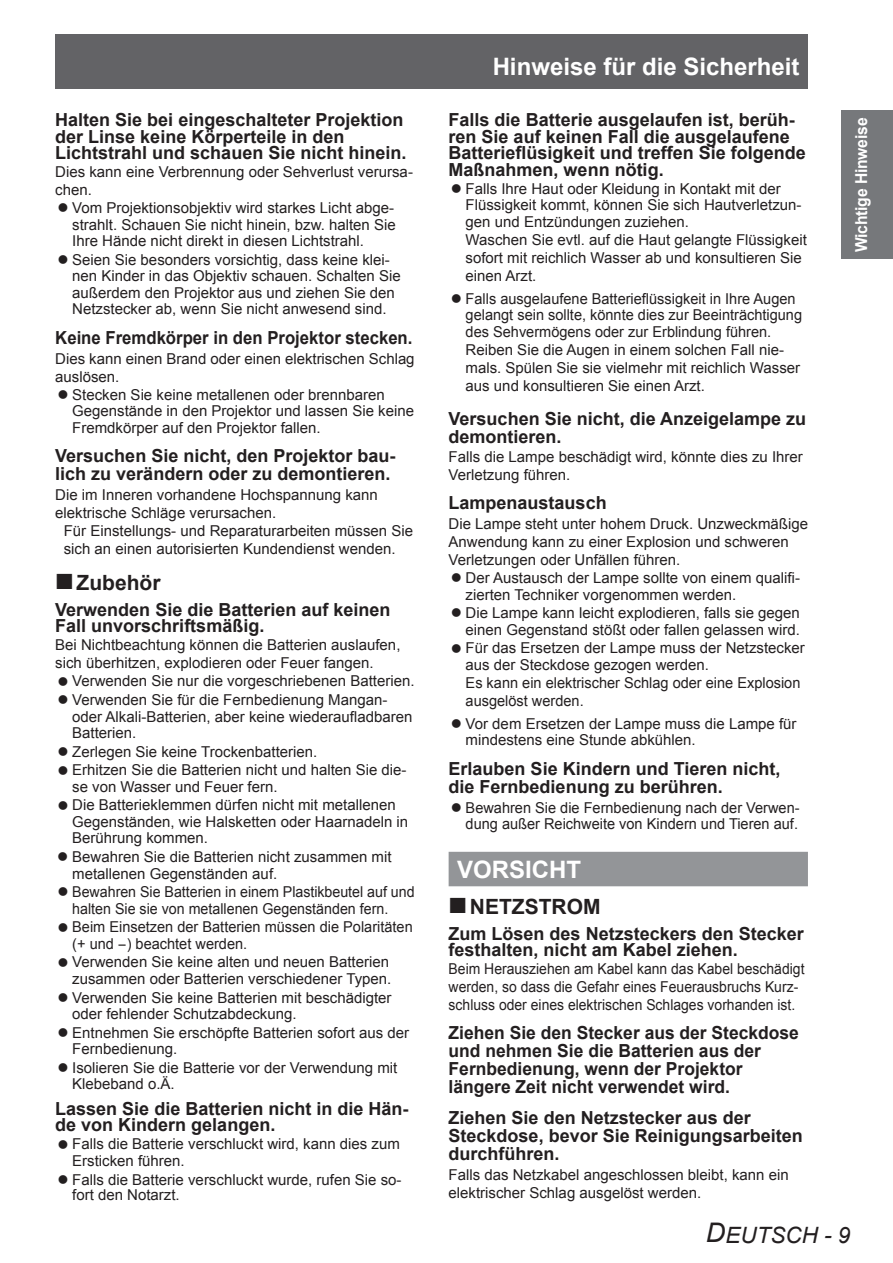
<style>
.page{position:relative;width:893px;height:1263px;background:#fff}
.page>*{position:absolute;margin:0;border:0;box-sizing:border-box;transform-origin:0 0}
.t1{font:700 24px "Arial";color:#fff}
.t2{font:italic 22.5px "Arial";color:#231f20}
.t3{font:700 21px "Arial";color:#231f20}
.t4{font:700 18px/16.5px "Arial";color:#231f20}
.t5{font:700 18px "Arial";color:#231f20;scale:.93 1}
.t6{font:700 16.5px "Arial";letter-spacing:-.01em;color:#fff;scale:.95 1}
.t7{font:15px/16.5px "Arial";color:#231f20}
.t8{font:15px/18px "Arial";color:#231f20;scale:.93 1}
.t9{font:15px/16.5px "Arial";color:#231f20;scale:.95 1}
.s1{font-size:27px}
</style>
<div class="page">
<div style="left:55px;top:34px;width:753px;height:54px;background:#636366"></div>
<div style="left:842px;top:111px;width:51px;height:148px;background:#76787b"></div>
<div style="left:449px;top:852px;width:359px;height:34px;background:#939598"></div>
<p class="t4" style="left:55px;top:112px;width:353px">Halten Sie bei eingeschalteter Projektion der Linse keine Körperteile in den<br>Lichtstrahl und schauen Sie nicht hinein.</p>
<p class="t7" style="left:55px;top:163px;width:359px;line-height:18px">Dies kann eine Verbrennung oder Sehverlust verursa&shy;chen.</p>
<p class="t7" style="left:72px;top:200px;width:325px;text-align:justify">Vom Projektionsobjektiv wird starkes Licht abge&shy;strahlt. Schauen Sie nicht hinein, bzw. halten Sie Ihre Hände nicht direkt in diesen Lichtstrahl.</p>
<p class="t7" style="left:72px;top:251px;width:330px">Seien Sie besonders vorsichtig, dass keine klei&shy;nen Kinder in das Objektiv schauen. Schalten Sie außerdem den Projektor aus und ziehen Sie den Netzstecker ab, wenn Sie nicht anwesend sind.</p>
<p class="t5" style="left:55px;top:326px;width:386px">Keine Fremdkörper in den Projektor stecken.</p>
<p class="t7" style="left:55px;top:350px;width:361px">Dies kann einen Brand oder einen elektrischen Schlag</p>
<p class="t7" style="left:55px;top:368px;width:66px">auslösen.</p>
<p class="t7" style="left:72px;top:386px;width:314px">Stecken Sie keine metallenen oder brennbaren</p>
<p class="t7" style="left:72px;top:403px;width:343px">Gegenstände in den Projektor und lassen Sie keine<br>Fremdkörper auf den Projektor fallen.</p>
<p class="t4" style="left:55px;top:448px;width:342px;line-height:18px">Versuchen Sie nicht, den Projektor bau&shy;lich zu verändern oder zu demontieren.</p>
<p class="t7" style="left:55px;top:487px;width:324px">Die im Inneren vorhandene Hochspannung kann</p>
<p class="t7" style="left:55px;top:505px;width:222px">elektrische Schläge verursachen.</p>
<p class="t7" style="left:64px;top:523px;width:351px">Für Einstellungs- und Reparaturarbeiten müssen Sie</p>
<p class="t7" style="left:64px;top:541px;width:333px">sich an einen autorisierten Kundendienst wenden.</p>
<h3 class="t3" style="left:77px;top:569px;width:86px">Zubehör</h3>
<p class="t4" style="left:55px;top:602px;width:337px">Verwenden Sie die Batterien auf keinen<br>Fall unvorschriftsmäßig.</p>
<p class="t7" style="left:55px;top:636px;width:347px;line-height:18px">Bei Nichtbeachtung können die Batterien auslaufen, sich überhitzen, explodieren oder Feuer fangen.</p>
<p class="t7" style="left:72px;top:672px;width:344px;line-height:18.6px">Verwenden Sie nur die vorgeschriebenen Batterien.<br>Verwenden Sie für die Fernbedienung Mangan-</p>
<p class="t7" style="left:72px;top:708px;width:342px">oder Alkali-Batterien, aber keine wiederaufladbaren<br>Batterien.</p>
<p class="t7" style="left:72px;top:742px;width:336px;line-height:18.6px">Zerlegen Sie keine Trockenbatterien.<br>Erhitzen Sie die Batterien nicht und halten Sie die-</p>
<p class="t7" style="left:72px;top:777px;width:325px;line-height:18.6px">se von Wasser und Feuer fern.<br>Die Batterieklemmen dürfen nicht mit metallenen</p>
<p class="t7" style="left:72px;top:813px;width:337px">Gegenständen, wie Halsketten oder Haarnadeln in<br>Berührung kommen.</p>
<p class="t7" style="left:72px;top:849px;width:321px">Bewahren Sie die Batterien nicht zusammen mit metallenen Gegenständen auf.</p>
<p class="t9" style="left:72px;top:884px;width:362px">Bewahren Sie Batterien in einem Plastikbeutel auf und halten Sie sie von metallenen Gegenständen fern.</p>
<p class="t7" style="left:72px;top:919px;width:342px">Beim Einsetzen der Batterien müssen die Polaritäten (+ und -) beachtet werden.</p>
<p class="t7" style="left:72px;top:954px;width:321px">Verwenden Sie keine alten und neuen Batterien zusammen oder Batterien verschiedener Typen.</p>
<p class="t7" style="left:72px;top:989px;width:321px">Verwenden Sie keine Batterien mit beschädigter oder fehlender Schutzabdeckung.</p>
<p class="t7" style="left:72px;top:1024px;width:338px">Entnehmen Sie erschöpfte Batterien sofort aus der<br>Fernbedienung.</p>
<p class="t7" style="left:72px;top:1059px;width:327px">Isolieren Sie die Batterie vor der Verwendung mit<br>Klebeband o.Ä.</p>
<p class="t4" style="left:55px;top:1101px;width:355px">Lassen Sie die Batterien nicht in die Hän&shy;de von Kindern gelangen.</p>
<p class="t7" style="left:72px;top:1136px;width:329px">Falls die Batterie verschluckt wird, kann dies zum<br>Ersticken führen.</p>
<p class="t7" style="left:72px;top:1172px;width:331px;line-height:15px">Falls die Batterie verschluckt wurde, rufen Sie so&shy;fort den Notarzt.</p>
<h1 class="t1" style="left:493px;top:51px;width:308px">Hinweise für die Sicherheit</h1>
<p class="t4" style="left:449px;top:112px;width:359px">Falls die Batterie ausgelaufen ist, berüh&shy;ren Sie auf keinen Fall die ausgelaufene Batterieflüsigkeit und treffen Sie folgende Maßnahmen, wenn nötig.</p>
<p class="t7" style="left:466px;top:180px;width:337px">Falls Ihre Haut oder Kleidung in Kontakt mit der<br>Flüssigkeit kommt, können Sie sich Hautverletzun&shy;gen und Entzündungen zuziehen.</p>
<p class="t7" style="left:466px;top:231px;width:343px;line-height:18px">Waschen Sie evtl. auf die Haut gelangte Flüssigkeit sofort mit reichlich Wasser ab und konsultieren Sie einen Arzt.</p>
<p class="t7" style="left:466px;top:290px;width:338px">Falls ausgelaufene Batterieflüssigkeit in Ihre Augen gelangt sein sollte, könnte dies zur Beeinträchtigung des Sehvermögens oder zur Erblindung führen.</p>
<p class="t7" style="left:466px;top:341px;width:336px;line-height:18px">Reiben Sie die Augen in einem solchen Fall nie&shy;mals. Spülen Sie sie vielmehr mit reichlich Wasser aus und konsultieren Sie einen Arzt.</p>
<p class="t4" style="left:449px;top:410px;width:359px;line-height:18px">Versuchen Sie nicht, die Anzeigelampe zu demontieren.</p>
<p class="t7" style="left:449px;top:448px;width:356px;line-height:18px">Falls die Lampe beschädigt wird, könnte dies zu Ihrer<br>Verletzung führen.</p>
<p class="t4" style="left:449px;top:495px;width:160px">Lampenaustausch</p>
<p class="t7" style="left:449px;top:515px;width:361px;line-height:18px">Die Lampe steht unter hohem Druck. Unzweckmäßige<br>Anwendung kann zu einer Explosion und schweren<br>Verletzungen oder Unfällen führen.</p>
<p class="t7" style="left:466px;top:570px;width:336px">Der Austausch der Lampe sollte von einem qualifi&shy;zierten Techniker vorgenommen werden.</p>
<p class="t7" style="left:466px;top:605px;width:336px">Die Lampe kann leicht explodieren, falls sie gegen einen Gegenstand stößt oder fallen gelassen wird.</p>
<p class="t7" style="left:466px;top:640px;width:341px">Für das Ersetzen der Lampe muss der Netzstecker aus der Steckdose gezogen werden.</p>
<p class="t7" style="left:466px;top:674px;width:336px;line-height:18px">Es kann ein elektrischer Schlag oder eine Explosion ausgelöst werden.</p>
<p class="t7" style="left:466px;top:715px;width:332px">Vor dem Ersetzen der Lampe muss die Lampe für mindestens eine Stunde abkühlen.</p>
<p class="t4" style="left:449px;top:760px;width:333px;line-height:18px">Erlauben Sie Kindern und Tieren nicht, die Fernbedienung zu berühren.</p>
<p class="t7" style="left:466px;top:799px;width:336px">Bewahren Sie die Fernbedienung nach der Verwen&shy;dung außer Reichweite von Kindern und Tieren auf.</p>
<h1 class="t1" style="left:457px;top:854px;width:126px">VORSICHT</h1>
<h3 class="t3" style="left:470px;top:893px;width:132px">NETZSTROM</h3>
<p class="t4" style="left:449px;top:925px;width:357px">Zum Lösen des Netzsteckers den Stecker festhalten, nicht am Kabel ziehen.</p>
<p class="t8" style="left:449px;top:960px;width:384px">Beim Herausziehen am Kabel kann das Kabel beschädigt werden, so dass die Gefahr eines Feuerausbruchs Kurz&shy;schluss oder eines elektrischen Schlages vorhanden ist.</p>
<p class="t4" style="left:449px;top:1024px;width:352px;line-height:18px">Ziehen Sie den Stecker aus der Steckdose und nehmen Sie die Batterien aus der Fernbedienung, wenn der Projektor längere Zeit nicht verwendet wird.</p>
<p class="t4" style="left:449px;top:1109px;width:356px;line-height:18px">Ziehen Sie den Netzstecker aus der<br>Steckdose, bevor Sie Reinigungsarbeiten durchführen.</p>
<p class="t7" style="left:449px;top:1166px;width:342px;line-height:18px">Falls das Netzkabel angeschlossen bleibt, kann ein elektrischer Schlag ausgelöst werden.</p>
<p class="t6" style="left:850px;top:252px;width:144px;rotate:-90deg">Wichtige Hinweise</p>
<h2 class="t2" style="left:706px;top:1220px;width:146px"><span class="s1">D</span>EUTSCH - 9</h2>
</div>
